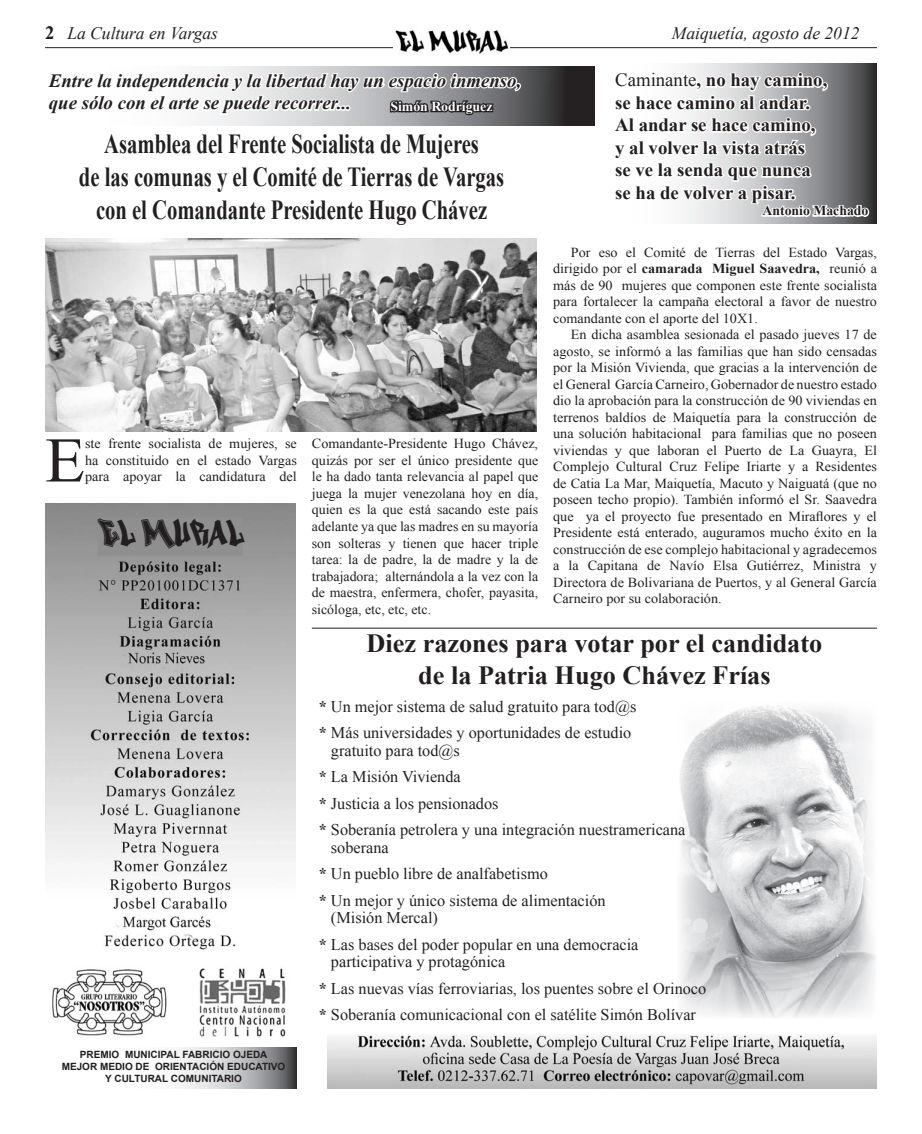
<style>
.page{position:relative;width:922px;height:1134px;background:#fff}
.page>*{position:absolute;margin:0;border:0;box-sizing:border-box;transform-origin:0 0}
.t1{font:63.62px "Times New Roman";color:#231f20}
.t2{font:32.5px "Nosegrind Demo";color:#231f20}
.t3{font:700 27.5px/33px "Times New Roman";color:#231f20;text-align:center;scale:.75 1}
.t4{font:700 26.25px/31.5px "Times New Roman";color:#231f20;text-align:center}
.t5{font:700 18.75px/22.5px "Times New Roman";color:#231f20}
.t6{font:italic 700 18.75px/22.5px "Times New Roman";color:#231f20}
.t7{font:italic 17.5px "Times New Roman";color:#231f20}
.t8{font:16.25px/26.5px "Times New Roman";color:#231f20}
.t9{font:13.75px/16.5px "Times New Roman";color:#231f20;text-align:justify}
.t10{font:700 13.75px "Times New Roman";color:#fff}
.t11{font:700 13.75px "Times New Roman";color:#231f20}
.t12{font:700 10px/12px "Arial";color:#231f20;text-align:center}
.s1{font-weight:400}
.s2{font-weight:700}
</style>
<div class="page">
<hr style="left:45px;top:47px;width:831px;height:1px;background:#231f20">
<img style="left:680px;top:705px;width:196px;height:313px">
<svg style="left:179px;top:1047px;width:118px;height:42px;background:#b5b6b8"></svg>
<img style="left:45px;top:504px;width:251px;height:533px">
<img style="left:327px;top:1035px;width:549px;height:54px">
<svg style="left:522px;top:67px;width:72px;height:59px;background:#353435"></svg>
<svg style="left:684px;top:64px;width:192px;height:159px;background:#79797b"></svg>
<svg style="left:45px;top:29px;width:477px;height:97px"></svg>
<hr style="left:312px;top:628px;width:564px;height:1px;background:#231f20">
<img style="left:45px;top:239px;width:491px;height:192px">
<svg style="left:684px;top:70px;width:187px;height:154px"></svg>
<p class="t7" style="left:67px;top:21px;width:152px">La Cultura en Vargas</p>
<p class="t7" style="left:671px;top:21px;width:189px">Maiquetía, agosto de 2012</p>
<h3 class="t5" style="left:45px;top:21px;width:11px">2</h3>
<h3 class="t6" style="left:49px;top:69px;width:473px">Entre la independencia y la libertad hay un espacio inmenso, que sólo con el arte se puede recorrer...</h3>
<h3 class="t5" style="left:615px;top:68px;width:213px"><span class="s1">Caminante</span>, no hay camino, se hace camino al andar.<br>Al andar se hace camino, y al volver la vista atrás<br>se ve la senda que nunca se ha de volver a pisar.</h3>
<p class="t11" style="left:762px;top:201px;width:107px">Antonio Machado</p>
<p class="t10" style="left:390px;top:97px;width:103px">Simón Rodríguez</p>
<h3 class="t3" style="left:79px;top:127px;width:568px">Asamblea del Frente Socialista de Mujeres<br>de las comunas y el Comité de Tierras de Vargas con el Comandante Presidente Hugo Chávez</h3>
<h1 class="t1" style="left:45px;top:417px;width:42px">E</h1>
<p class="t9" style="left:85px;top:435px;width:213px">ste frente socialista de mujeres, se ha constituido en el estado Vargas para apoyar la candidatura del</p>
<p class="t9" style="left:312px;top:435px;width:228px">Comandante-Presidente Hugo Chávez, quizás por ser el único presidente que le ha dado tanta relevancia al papel que juega la mujer venezolana hoy en día, quien es la que está sacando este país adelante ya que las madres en su mayoría son solteras y tienen que hacer triple tarea: la de padre, la de madre y la de trabajadora; alternándola a la vez con la de maestra, enfermera, chofer, payasita, sicóloga, etc, etc, etc.</p>
<h2 class="t2" style="left:99px;top:515px;width:146px">EL MURAL</h2>
<p class="t9" style="left:553px;top:244px;width:325px;text-indent:18px">Por eso el Comité de Tierras del Estado Vargas, dirigido por el <span class="s2">camarada Miguel Saavedra,</span> reunió a más de 90 mujeres que componen este frente socialista para fortalecer la campaña electoral a favor de nuestro comandante con el aporte del 10X1.</p>
<p class="t9" style="left:553px;top:326px;width:325px;text-indent:18px">En dicha asamblea sesionada el pasado jueves 17 de agosto, se informó a las familias que han sido censadas por la Misión Vivienda, que gracias a la intervención de el General García Carneiro, Gobernador de nuestro estado dio la aprobación para la construcción de 90 viviendas en terrenos baldíos de Maiquetía para la construcción de una solución habitacional para familias que no poseen viviendas y que laboran el Puerto de La Guayra, El Complejo Cultural Cruz Felipe Iriarte y a Residentes de Catia La Mar, Maiquetía, Macuto y Naiguatá (que no poseen techo propio). También informó el Sr. Saavedra que ya el proyecto fue presentado en Miraflores y el Presidente está enterado, auguramos mucho éxito en la construcción de ese complejo habitacional y agradecemos a la Capitana de Navío Elsa Gutiérrez, Ministra y Directora de Bolivariana de Puertos, y al General García Carneiro por su colaboración.</p>
<h3 class="t4" style="left:366px;top:627px;width:457px">Diez razones para votar por el candidato de la Patria Hugo Chávez Frías</h3>
<p class="t12" style="left:62px;top:1049px;width:225px">PREMIO MUNICIPAL FABRICIO OJEDA<br>MEJOR MEDIO DE ORIENTACIÓN EDUCATIVO<br>Y CULTURAL COMUNITARIO</p>
<p class="t8" style="left:319px;top:693px;width:319px"><span class="s2">*</span> Un mejor sistema de salud gratuito para tod@s <span class="s2">*</span> Más universidades y oportunidades de estudio</p>
<p class="t8" style="left:319px;top:737px;width:368px;text-indent:12px">gratuito para tod@s<br><span class="s2">*</span> La Misión Vivienda<br><span class="s2">*</span> Justicia a los pensionados<br><span class="s2">*</span> Soberanía petrolera y una integración nuestramericana</p>
<p class="t8" style="left:319px;top:834px;width:288px;text-indent:12px">soberana<br><span class="s2">*</span> Un pueblo libre de analfabetismo<br><span class="s2">*</span> Un mejor y único sistema de alimentación</p>
<p class="t8" style="left:319px;top:904px;width:321px;text-indent:12px">(Misión Mercal)<br><span class="s2">*</span> Las bases del poder popular en una democracia</p>
<p class="t8" style="left:319px;top:948px;width:389px;text-indent:12px">participativa y protagónica<br><span class="s2">*</span> Las nuevas vías ferroviarias, los puentes sobre el Orinoco <span class="s2">*</span> Soberanía comunicacional con el satélite Simón Bolívar</p>
</div>
